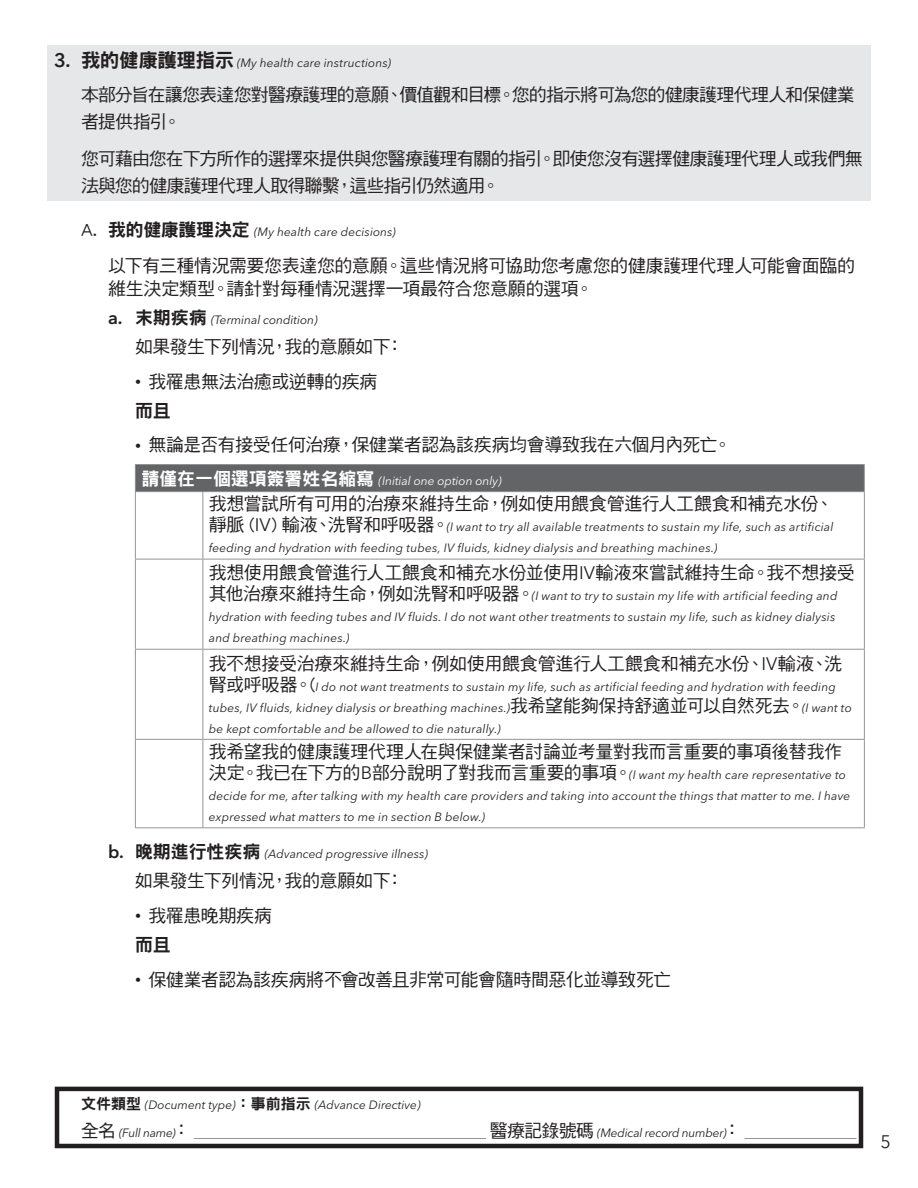
<style>
.page{position:relative;width:918px;height:1188px;background:#fff}
.page>*{position:absolute;margin:0;border:0;box-sizing:border-box;transform-origin:0 0}
.t1{font:18px/27px "DF Hei Std W5";letter-spacing:-.03em;color:#231f20}
.t2{font:18px/27px "DF Hei Std W5";letter-spacing:-.05em;color:#231f20}
.t3{font:18px "DF Hei Std W9";color:#231f20}
.t4{font:18px "Avenir Next LT Pro";color:#231f20}
.t5{font:italic 12px/21px "Avenir Next LT Pro";letter-spacing:.01em;color:#231f20}
.t6{font:italic 12px "Avenir Next LT Pro";letter-spacing:-.005em;color:#fff}
.t7{font:italic 12px "Avenir Next LT Pro";letter-spacing:-.02em;color:#231f20}
.t8{font:italic 12px "Avenir Next LT Pro";letter-spacing:-.025em;color:#231f20}
.s1{font-weight:600;font-style:normal;font-size:19.5px}
.s2{font-family:"DF Hei Std W9";font-style:normal;font-size:19.5px}
.s3{font-family:"DF Hei Std W5";font-style:normal;font-size:18px}
.s4{font-family:"DF Hei Std W9";font-style:normal;font-size:18px}
.s5{font-weight:600;font-style:normal;font-size:18px}
.s6{font-family:"Avenir Next LT Pro";font-size:12px}
.s7{font-style:normal;font-size:18px}
.s8{font-family:"Avenir Next LT Pro"}
.s9{font-family:"DF Hei Std W9";font-style:normal;font-size:15px}
</style>
<div class="page">
<div style="left:55px;top:1087px;width:808px;height:61px;border:4px solid #231f20"></div>
<div style="left:47px;top:45px;width:824px;height:30px;background:#e6e7e8"></div>
<div style="left:47px;top:68px;width:824px;height:69px;background:#e6e7e8"></div>
<div style="left:47px;top:133px;width:824px;height:68px;background:#e6e7e8"></div>
<div style="left:135px;top:465px;width:729px;height:27px;background:#636466"></div>
<svg style="left:864px;top:465px;width:1px;height:26px"></svg>
<hr style="left:135px;top:464px;width:68px;height:1px;background:#939598">
<svg style="left:135px;top:465px;width:1px;height:26px"></svg>
<hr style="left:203px;top:464px;width:662px;height:1px;background:#939598">
<hr style="left:135px;top:491px;width:68px;height:1px;background:#939598">
<hr style="left:135px;top:492px;width:1px;height:67px;background:#939598">
<hr style="left:203px;top:491px;width:662px;height:1px;background:#939598">
<hr style="left:202px;top:492px;width:1px;height:67px;background:#939598">
<hr style="left:864px;top:492px;width:1px;height:67px;background:#939598">
<hr style="left:135px;top:559px;width:68px;height:1px;background:#939598">
<hr style="left:135px;top:559px;width:1px;height:90px;background:#939598">
<hr style="left:203px;top:559px;width:662px;height:1px;background:#939598">
<hr style="left:202px;top:559px;width:1px;height:90px;background:#939598">
<hr style="left:864px;top:559px;width:1px;height:90px;background:#939598">
<hr style="left:135px;top:649px;width:68px;height:1px;background:#939598">
<hr style="left:135px;top:650px;width:1px;height:89px;background:#939598">
<hr style="left:203px;top:649px;width:662px;height:1px;background:#939598">
<hr style="left:202px;top:650px;width:1px;height:89px;background:#939598">
<hr style="left:864px;top:650px;width:1px;height:89px;background:#939598">
<hr style="left:135px;top:739px;width:68px;height:1px;background:#939598">
<hr style="left:135px;top:740px;width:1px;height:87px;background:#939598">
<hr style="left:203px;top:739px;width:662px;height:1px;background:#939598">
<hr style="left:202px;top:740px;width:1px;height:87px;background:#939598">
<hr style="left:864px;top:740px;width:1px;height:87px;background:#939598">
<hr style="left:135px;top:827px;width:68px;height:1px;background:#939598">
<hr style="left:203px;top:827px;width:662px;height:1px;background:#939598">
<hr style="left:194px;top:1138px;width:292px;height:1px;background:#939598">
<hr style="left:744px;top:1138px;width:112px;height:1px;background:#939598">
<h2 class="t5" style="left:54px;top:52px;width:339px"><span class="s1">3.</span> <span class="s2">我的健康護理指示</span> (My health care instructions)</h2>
<p class="t2" style="left:81px;top:80px;width:775px">本部分旨在讓您表達您對醫療護理的意願、價值觀和目標。您的指示將可為您的健康護理代理人和保健業者提供指引。</p>
<p class="t1" style="left:81px;top:145px;width:783px">您可藉由您在下方所作的選擇來提供與您醫療護理有關的指引。即使您沒有選擇健康護理代理人或我們無法與您的健康護理代理人取得聯繫，這些指引仍然適用。</p>
<h3 class="t5" style="left:81px;top:221px;width:316px"><span class="s3">A.</span> <span class="s4">我的健康護理決定</span> (My health care decisions)</h3>
<p class="t1" style="left:108px;top:254px;width:749px;line-height:22.5px">以下有三種情況需要您表達您的意願。這些情況將可協助您考慮您的健康護理代理人可能會面臨的維生決定類型。請針對每種情況選擇一項最符合您意願的選項。</p>
<h4 class="t5" style="left:108px;top:309px;width:211px"><span class="s5">a.</span> <span class="s4">末期疾病</span> (Terminal condition)</h4>
<p class="t1" style="left:135px;top:333px;width:270px">如果發生下列情況，我的意願如下：</p>
<p class="t1" style="left:135px;top:367px;width:244px"><span class="s6">•</span> 我罹患無法治癒或逆轉的疾病</p>
<p class="t3" style="left:135px;top:401px;width:37px">而且</p>
<p class="t1" style="left:135px;top:431px;width:598px"><span class="s6">•</span> 無論是否有接受任何治療，保健業者認為該疾病均會導致我在六個月內死亡。</p>
<p class="t6" style="left:141px;top:474px;width:362px"><span class="s4">請僅在一個選項簽署姓名縮寫</span> (Initial one option only)</p>
<p class="t1" style="left:209px;top:490px;width:626px">我想嘗試所有可用的治療來維持生命，例如使用餵食管進行人工餵食和補充水份、</p>
<p class="t5" style="left:209px;top:517px;width:626px"><span class="s3">靜脈 (</span><span class="s7">IV</span><span class="s3">) 輸液、洗腎和呼吸器。</span>(I want to try all available treatments to sustain my life, such as artificial feeding and hydration with feeding tubes, IV fluids, kidney dialysis and breathing machines.)</p>
<p class="t1" style="left:209px;top:559px;width:647px">我想使用餵食管進行人工餵食和補充水份並使用<span class="s8">IV</span>輸液來嘗試維持生命。我不想接受</p>
<p class="t5" style="left:209px;top:586px;width:630px"><span class="s3">其他治療來維持生命，例如洗腎和呼吸器。</span>(I want to try to sustain my life with artificial feeding and hydration with feeding tubes and IV fluids. I do not want other treatments to sustain my life, such as kidney dialysis and breathing machines.)</p>
<p class="t1" style="left:209px;top:649px;width:635px">我不想接受治療來維持生命，例如使用餵食管進行人工餵食和補充水份、<span class="s8">IV</span>輸液、洗</p>
<p class="t5" style="left:209px;top:676px;width:645px"><span class="s3">腎或呼吸器。(</span>I do not want treatments to sustain my life, such as artificial feeding and hydration with feeding tubes, IV fluids, kidney dialysis or breathing machines.)<span class="s3">我希望能夠保持舒適並可以自然死去。</span>(I want to be kept comfortable and be allowed to die naturally.)</p>
<p class="t1" style="left:209px;top:738px;width:635px">我希望我的健康護理代理人在與保健業者討論並考量對我而言重要的事項後替我作</p>
<p class="t5" style="left:209px;top:764px;width:643px"><span class="s3">決定。我已在下方的</span><span class="s7">B</span><span class="s3">部分說明了對我而言重要的事項。</span>(I want my health care representative to decide for me, after talking with my health care providers and taking into account the things that matter to me. I have expressed what matters to me in section B below.)</p>
<h4 class="t5" style="left:108px;top:844px;width:322px"><span class="s5">b.</span> <span class="s4">晚期進行性疾病</span> (Advanced progressive illness)</h4>
<p class="t1" style="left:135px;top:867px;width:270px">如果發生下列情況，我的意願如下：</p>
<p class="t1" style="left:135px;top:902px;width:139px"><span class="s6">•</span> 我罹患晚期疾病</p>
<p class="t3" style="left:135px;top:935px;width:37px">而且</p>
<p class="t1" style="left:135px;top:965px;width:538px"><span class="s6">•</span> 保健業者認為該疾病將不會改善且非常可能會隨時間惡化並導致死亡</p>
<p class="t5" style="left:81px;top:1095px;width:341px"><span class="s9">文件類型</span> (Document type)<span class="s9">：事前指示</span> (Advance Directive)</p>
<p class="t8" style="left:81px;top:1126px;width:111px"><span class="s3">全名</span> (Full name)<span class="s3">：</span></p>
<p class="t7" style="left:490px;top:1126px;width:253px"><span class="s3">醫療記錄號碼</span> (Medical record number)<span class="s3">：</span></p>
<h1 class="t4" style="left:881px;top:1130px;width:12px">5</h1>
</div>
